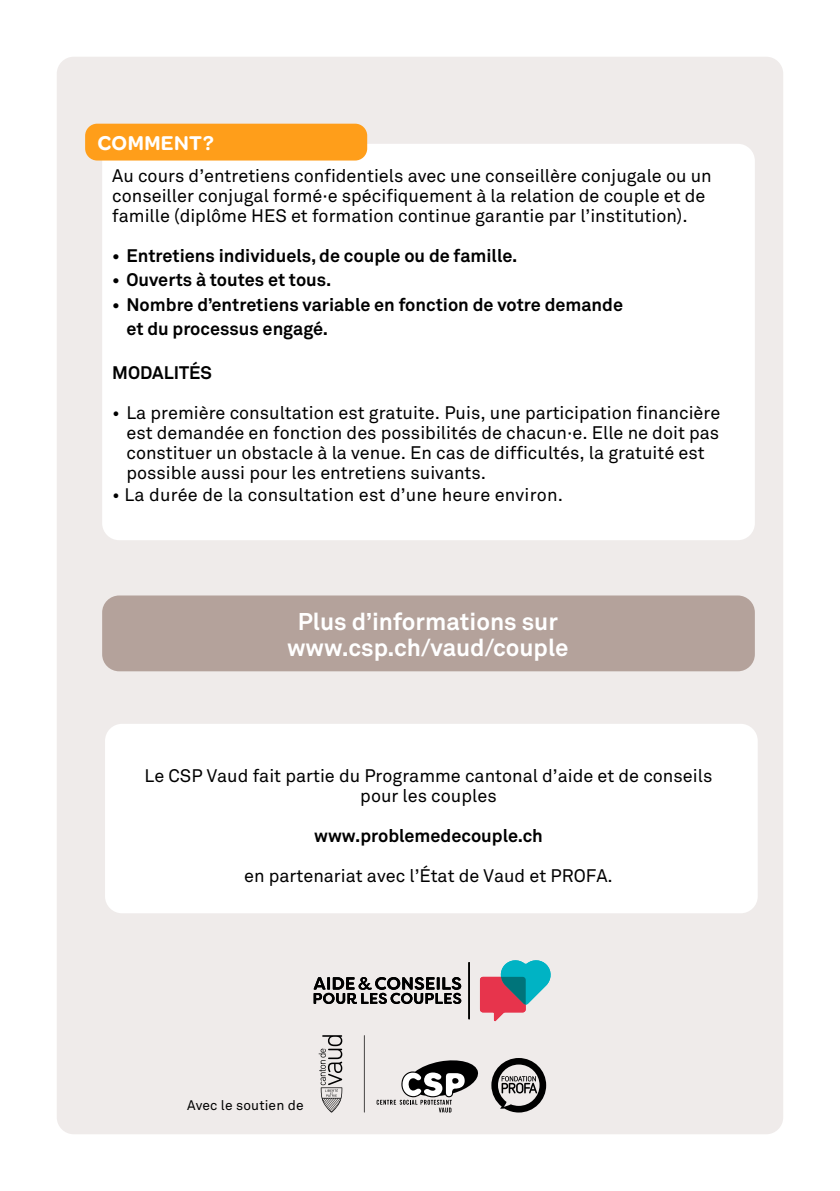
<style>
.page{position:relative;width:840px;height:1191px;background:#fff}
.page>*{position:absolute;margin:0;border:0;box-sizing:border-box;transform-origin:0 0}
.t1{font:700 24px/26px "Akkurat";color:#fff;text-align:center}
.t2{font:600 21.2px "Omnes";letter-spacing:.02em;color:#fff}
.t3{font:18px/20px "Akkurat";color:#000}
.t4{font:700 18px/24.2px "Akkurat";color:#000}
.t5{font:13.8px "Akkurat";letter-spacing:.01em;color:#000}
</style>
<div class="page">
<div style="left:57px;top:57px;width:725px;height:1077px;background:#efebea;border-radius:17px"></div>
<div style="left:102px;top:595px;width:652px;height:76px;background:#b4a29b;border-radius:17px"></div>
<div style="left:102px;top:144px;width:652px;height:396px;background:#fff;border-radius:17px"></div>
<div style="left:85px;top:124px;width:282px;height:36px;background:#ff9e1a;border-radius:12px"></div>
<div style="left:105px;top:724px;width:652px;height:189px;background:#fff;border-radius:17px"></div>
<svg style="left:479px;top:960px;width:72px;height:61px"></svg>
<hr style="left:468px;top:962px;width:1px;height:57px;background:#000">
<svg style="left:313px;top:977px;width:148px;height:27px"></svg>
<svg style="left:491px;top:1058px;width:55px;height:54px"></svg>
<svg style="left:318px;top:1035px;width:24px;height:77px"></svg>
<svg style="left:364px;top:1035px;width:1px;height:77px"></svg>
<svg style="left:376px;top:1060px;width:102px;height:52px"></svg>
<p class="t2" style="left:97px;top:128px;width:118px">COMMENT ?</p>
<p class="t3" style="left:112px;top:166px;width:600px">Au cours d’entretiens confidentiels avec une conseillère conjugale ou un conseiller conjugal formé·e spécifiquement à la relation de couple et de famille (diplôme HES et formation continue garantie par l’institution).</p>
<p class="t4" style="left:112px;top:244px;width:406px">• Entretiens individuels, de couple ou de famille.</p>
<p class="t4" style="left:112px;top:268px;width:221px">• Ouverts à toutes et tous.</p>
<p class="t4" style="left:126px;top:292px;width:498px;text-indent:-14px">• Nombre d’entretiens variable en fonction de votre demande et du processus engagé.</p>
<p class="t3" style="left:112px;top:166px;width:554px">Toute personne étrangère ou su sse, r herchant des informations en lien avec la migration.</p>
<p class="t4" style="left:112px;top:361px;width:101px">MODALITÉS</p>
<p class="t3" style="left:126px;top:403px;width:595px;text-indent:-14px">• La première consultation est gratuite. Puis, une participation financière est demandée en fonction des possibilités de chacun·e. Elle ne doit pas constituer un obstacle à la venue. En cas de difficultés, la gratuité est possible aussi pour les entretiens suivants.</p>
<p class="t3" style="left:112px;top:485px;width:452px">• La durée de la consultation est d’une heure environ.</p>
<h1 class="t1" style="left:287px;top:609px;width:283px">Plus d’informations sur www.csp.ch/vaud/couple</h1>
<p class="t3" style="left:144px;top:766px;width:569px;text-align:center">Le CSP Vaud fait partie du Programme cantonal d’aide et de conseils pour les couples</p>
<p class="t4" style="left:314px;top:824px;width:230px">www.problemedecouple.ch</p>
<p class="t3" style="left:244px;top:866px;width:370px">en partenariat avec l’État de Vaud et PROFA.</p>
<p class="t5" style="left:187px;top:1097px;width:118px">Avec le soutien de</p>
</div>
